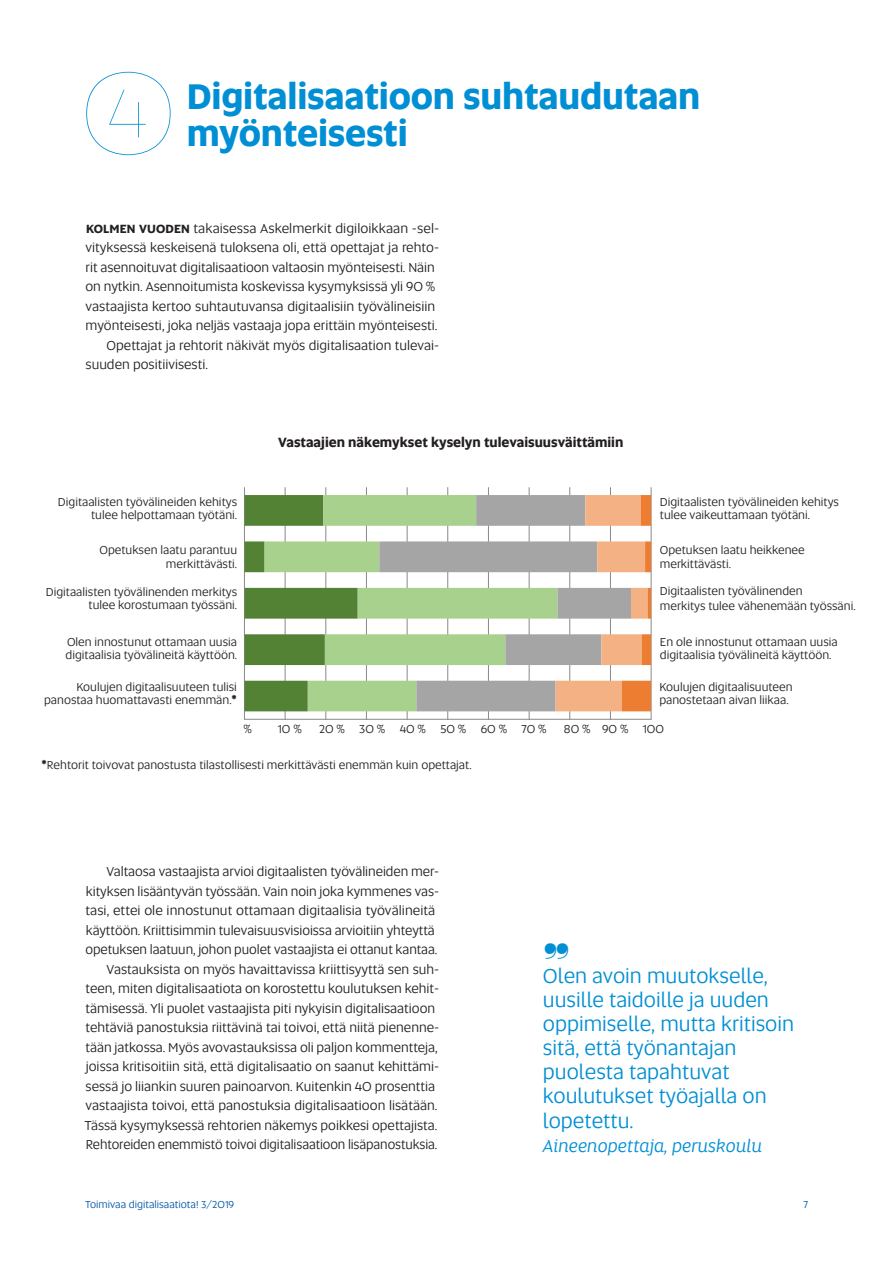
<style>
.page{position:relative;width:893px;height:1263px;background:#fff}
.page>*{position:absolute;margin:0;border:0;box-sizing:border-box;transform-origin:0 0}
.numero__h1{font:100 105px "Altis";color:#008fd5}
.otsikko__h1{font:700 36px "Altis";letter-spacing:-.005em;color:#008fd5}
.Nosto{font:21px/24px "Altis";color:#008fd5}
.Nosto-2{font:italic 18px "Altis";color:#008fd5}
.leipis_sis{font:13.5px/19.5px "Altis";color:#231f20}
.leipis_alkukorostus{font:13.5px/19.5px "Altis";color:#231f20}
.leipis{font:700 13.5px "Altis";color:#231f20}
.leipis-2{font:12px/13.5px "Altis";color:#231f20;text-align:right}
.leipis-3{font:10.5px "Altis";color:#0154a6}
.t1{font:6px "Calibri";color:#000}
.s1{font-weight:700;font-size:12px}
.s2{font-weight:700}
</style>
<div class="page">
<svg style="left:244px;top:487px;width:408px;height:233px"></svg>
<p class="numero__h1" style="left:82px;top:47px;width:96px">④</p>
<p class="otsikko__h1" style="left:187px;top:69px;width:515px">Digitalisaatioon suhtaudutaan</p>
<p class="otsikko__h1" style="left:187px;top:107px;width:222px">myönteisesti</p>
<p class="leipis_alkukorostus" style="left:85px;top:218px;width:355px"><span class="s1">KOLMEN VUODEN</span> takaisessa Askelmerkit digiloikkaan -sel&shy;vityksessä keskeisenä tuloksena oli, että opettajat ja rehto&shy;rit asennoituvat digitalisaatioon valtaosin myönteisesti. Näin on nytkin. Asennoitumista koskevissa kysymyksissä yli 90 % vastaajista kertoo suhtautuvansa digitaalisiin työvälineisiin myönteisesti, joka neljäs vastaaja jopa erittäin myönteisesti.</p>
<p class="leipis_sis" style="left:86px;top:335px;width:355px;text-indent:21px">Opettajat ja rehtorit näkivät myös digitalisaation tulevai&shy;suuden positiivisesti.</p>
<p class="leipis-2" style="left:58px;top:494px;width:181px">Digitaalisten työvälineiden kehitys</p>
<p class="leipis-2" style="left:91px;top:508px;width:147px">tulee helpottamaan työtäni.</p>
<p class="leipis-2" style="left:99px;top:543px;width:139px">Opetuksen laatu parantuu</p>
<p class="leipis-2" style="left:166px;top:557px;width:73px">merkittävästi.</p>
<p class="leipis-2" style="left:46px;top:584px;width:193px">Digitaalisten työvälinenden merkitys tulee korostumaan työssäni.</p>
<p class="leipis-2" style="left:67px;top:635px;width:172px">Olen innostunut ottamaan uusia</p>
<p class="leipis-2" style="left:66px;top:648px;width:173px">digitaalisia työvälineitä käyttöön.</p>
<p class="leipis-2" style="left:76px;top:680px;width:162px">Koulujen digitaalisuuteen tulisi</p>
<p class="leipis-2" style="left:44px;top:693px;width:194px">panostaa huomattavasti enemmän.<span class="s2">*</span></p>
<p class="leipis" style="left:278px;top:432px;width:347px">Vastaajien näkemykset kyselyn tulevaisuusväittämiin</p>
<p class="leipis-2" style="left:660px;top:494px;width:181px">Digitaalisten työvälineiden kehitys</p>
<p class="leipis-2" style="left:660px;top:508px;width:152px">tulee vaikeuttamaan työtäni.</p>
<p class="leipis-2" style="left:660px;top:543px;width:146px">Opetuksen laatu heikkenee</p>
<p class="leipis-2" style="left:660px;top:557px;width:73px">merkittävästi.</p>
<p class="leipis-2" style="left:660px;top:584px;width:144px">Digitaalisten työvälinenden</p>
<p class="leipis-2" style="left:660px;top:599px;width:197px">merkitys tulee vähenemään työssäni.</p>
<p class="leipis-2" style="left:660px;top:635px;width:179px">En ole innostunut ottamaan uusia</p>
<p class="leipis-2" style="left:660px;top:648px;width:173px">digitaalisia työvälineitä käyttöön.</p>
<p class="leipis-2" style="left:659px;top:680px;width:135px">Koulujen digitaalisuuteen</p>
<p class="leipis-2" style="left:659px;top:693px;width:131px">panostetaan aivan liikaa.</p>
<p class="leipis-2" style="left:243px;top:722px;width:10px">%</p>
<p class="leipis-2" style="left:278px;top:722px;width:26px">10 %</p>
<p class="leipis-2" style="left:319px;top:722px;width:229px">20 % 30 % 40 % 50 % 60 % 70 %</p>
<p class="leipis-2" style="left:564px;top:722px;width:102px">80 % 90 % 100</p>
<p class="t1" style="left:240px;top:722px;width:10px">0 %</p>
<p class="t1" style="left:279px;top:722px;width:13px">10 %</p>
<p class="t1" style="left:320px;top:722px;width:13px">20 %</p>
<p class="t1" style="left:361px;top:722px;width:13px">30 %</p>
<p class="t1" style="left:401px;top:722px;width:13px">40 %</p>
<p class="t1" style="left:442px;top:722px;width:13px">50 %</p>
<p class="t1" style="left:483px;top:722px;width:13px">60 %</p>
<p class="t1" style="left:523px;top:722px;width:13px">70 %</p>
<p class="t1" style="left:564px;top:722px;width:13px">80 %</p>
<p class="t1" style="left:605px;top:722px;width:13px">90 %</p>
<p class="t1" style="left:644px;top:722px;width:16px">100 %</p>
<p class="leipis-2" style="left:42px;top:758px;width:432px"><span class="s2">*</span>Rehtorit toivovat panostusta tilastollisesti merkittävästi enemmän kuin opettajat.</p>
<p class="leipis_sis" style="left:85px;top:861px;width:355px;text-indent:21px">Valtaosa vastaajista arvioi digitaalisten työvälineiden mer&shy;kityksen lisääntyvän työssään. Vain noin joka kymmenes vas&shy;tasi, ettei ole innostunut ottamaan digitaalisia työvälineitä käyttöön. Kriittisimmin tulevaisuusvisioissa arvioitiin yhteyttä opetuksen laatuun, johon puolet vastaajista ei ottanut kantaa.</p>
<p class="leipis_sis" style="left:84px;top:959px;width:356px;text-indent:22px">Vastauksista on myös havaittavissa kriittisyyttä sen suh&shy;teen, miten digitalisaatiota on korostettu koulutuksen kehit&shy;tämisessä. Yli puolet vastaajista piti nykyisin digitalisaatioon tehtäviä panostuksia riittävinä tai toivoi, että niitä pienenne&shy;tään jatkossa. Myös avovastauksissa oli paljon kommentteja, joissa kritisoitiin sitä, että digitalisaatio on saanut kehittämi&shy;sessä jo liiankin suuren painoarvon. Kuitenkin 40 prosenttia vastaajista toivoi, että panostuksia digitalisaatioon lisätään.<br>Tässä kysymyksessä rehtorien näkemys poikkesi opettajista.<br>Rehtoreiden enemmistö toivoi digitalisaatioon lisäpanostuksia.</p>
<p class="Nosto" style="left:543px;top:963px;width:253px">Olen avoin muutokselle, uusille taidoille ja uuden oppimiselle, mutta kritisoin sitä, että työnantajan puolesta tapahtuvat koulutukset työajalla on lopetettu.</p>
<p class="Nosto-2" style="left:543px;top:1133px;width:221px">Aineenopettaja, peruskoulu</p>
<p class="leipis-3" style="left:85px;top:1197px;width:151px">Toimivaa digitalisaatiota! 3/2019</p>
<p class="leipis-3" style="left:803px;top:1197px;width:6px">7</p>
</div>
